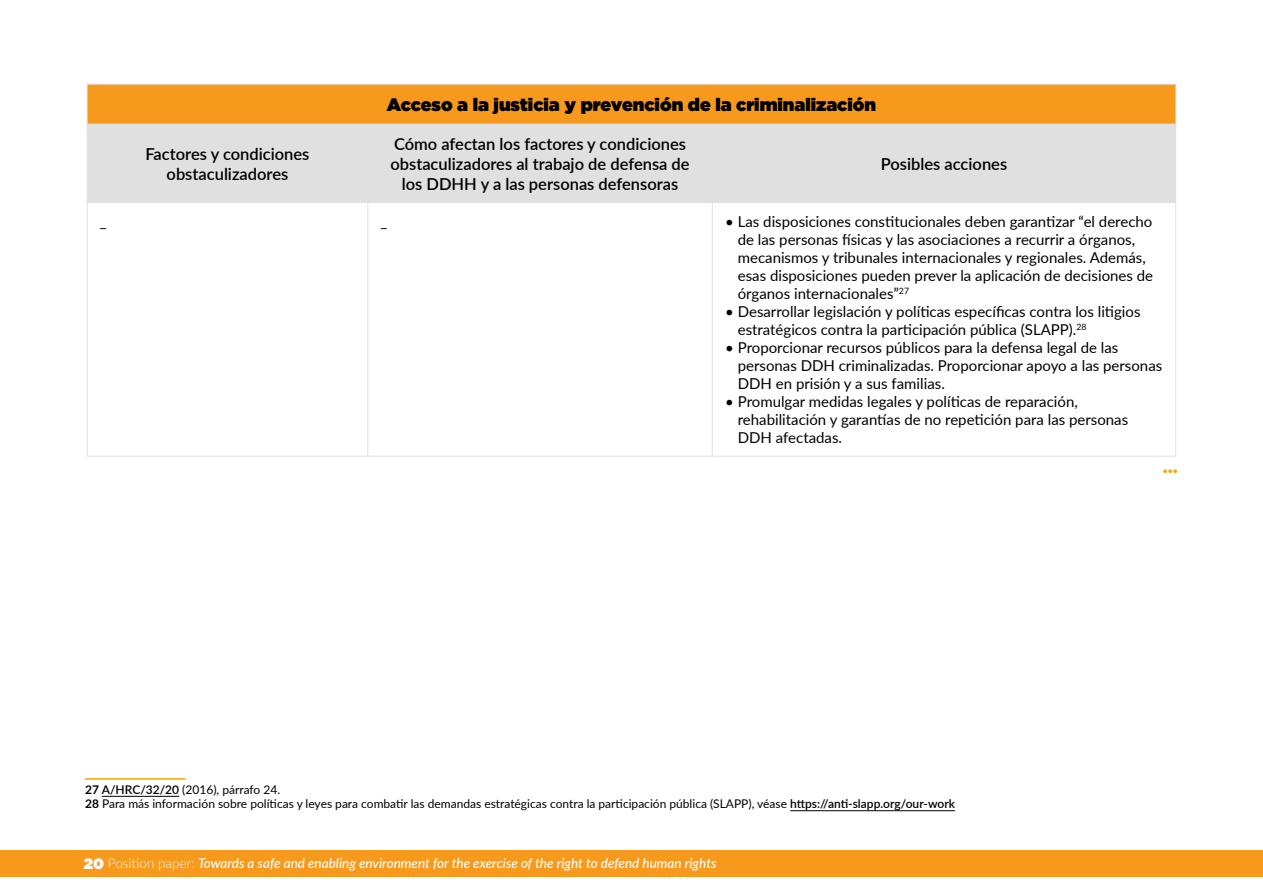
<style>
.page{position:relative;width:1263px;height:893px;background:#fff}
.page>*{position:absolute;margin:0;border:0;box-sizing:border-box;transform-origin:0 0}
.t1{font:900 21px "Lato";color:#f5a603}
.t2{font:900 18px "Gotham";color:#000}
.t3{font:600 16.5px/19.8px "Lato";color:#000;text-align:center}
.t4{font:15px/18px "Lato";color:#000}
.t5{font:italic 500 13.5px "Lato";color:#fff}
.t6{font:12px "Lato";color:#000}
.s1{font-weight:700}
.s2{font-weight:600}
.s3{font-family:"Gotham";font-weight:900;font-style:normal;font-size:15px}
.s4{font-weight:300;font-style:normal}
</style>
<div class="page">
<div style="left:0;top:851px;width:1263px;height:26px;background:#f7991c"></div>
<div style="left:87px;top:84px;width:1089px;height:40px;background:#f7991c"></div>
<div style="left:88px;top:125px;width:1087px;height:77px;background:#e0e0e0"></div>
<hr style="left:87px;top:84px;width:281px;height:1px;background:#e0e0e0">
<hr style="left:87px;top:85px;width:1px;height:39px;background:#e0e0e0">
<hr style="left:368px;top:84px;width:344px;height:1px;background:#e0e0e0">
<hr style="left:712px;top:84px;width:464px;height:1px;background:#e0e0e0">
<hr style="left:1175px;top:85px;width:1px;height:39px;background:#e0e0e0">
<hr style="left:87px;top:124px;width:281px;height:1px;background:#e0e0e0">
<hr style="left:87px;top:125px;width:1px;height:77px;background:#e0e0e0">
<hr style="left:368px;top:124px;width:344px;height:1px;background:#e0e0e0">
<hr style="left:367px;top:125px;width:1px;height:77px;background:#e0e0e0">
<hr style="left:712px;top:124px;width:464px;height:1px;background:#e0e0e0">
<hr style="left:712px;top:125px;width:1px;height:77px;background:#e0e0e0">
<hr style="left:1175px;top:125px;width:1px;height:77px;background:#e0e0e0">
<hr style="left:87px;top:202px;width:281px;height:1px;background:#e0e0e0">
<hr style="left:87px;top:203px;width:1px;height:253px;background:#e0e0e0">
<hr style="left:368px;top:202px;width:344px;height:1px;background:#e0e0e0">
<hr style="left:367px;top:203px;width:1px;height:253px;background:#e0e0e0">
<hr style="left:712px;top:202px;width:464px;height:1px;background:#e0e0e0">
<hr style="left:712px;top:203px;width:1px;height:253px;background:#e0e0e0">
<hr style="left:1175px;top:203px;width:1px;height:253px;background:#e0e0e0">
<hr style="left:87px;top:456px;width:281px;height:1px;background:#e0e0e0">
<hr style="left:368px;top:456px;width:344px;height:1px;background:#e0e0e0">
<hr style="left:712px;top:456px;width:464px;height:1px;background:#e0e0e0">
<hr style="left:102px;top:796px;width:77px;height:1px;background:#000">
<hr style="left:790px;top:810px;width:165px;height:1px;background:#000">
<hr style="left:85px;top:778px;width:101px;height:2px;background:#f5a603">
<p class="t2" style="left:387px;top:92px;width:491px">Acceso a la justicia y prevención de la criminalización</p>
<p class="t3" style="left:145px;top:143px;width:166px">Factores y condiciones obstaculizadores</p>
<p class="t3" style="left:390px;top:134px;width:301px">Cómo afectan los factores y condiciones obstaculizadores al trabajo de defensa de los DDHH y a las personas defensoras</p>
<p class="t4" style="left:100px;top:212px;width:8px">_</p>
<p class="t4" style="left:381px;top:212px;width:8px">_</p>
<p class="t3" style="left:881px;top:153px;width:128px">Posibles acciones</p>
<p class="t4" style="left:738px;top:212px;width:417px;text-indent:-13px">• Las disposiciones constitucionales deben garantizar “el derecho de las personas físicas y las asociaciones a recurrir a órganos, mecanismos y tribunales internacionales y regionales. Además, esas disposiciones pueden prever la aplicación de decisiones de órganos internacionales”<sup>27</sup></p>
<p class="t4" style="left:738px;top:302px;width:404px;text-indent:-13px">• Desarrollar legislación y políticas específicas contra los litigios estratégicos contra la participación pública (SLAPP).<sup>28</sup></p>
<p class="t4" style="left:738px;top:338px;width:426px;text-indent:-13px">• Proporcionar recursos públicos para la defensa legal de las personas DDH criminalizadas. Proporcionar apoyo a las personas<br>DDH en prisión y a sus familias.</p>
<p class="t4" style="left:738px;top:392px;width:392px;text-indent:-13px">• Promulgar medidas legales y políticas de reparación, rehabilitación y garantías de no repetición para las personas<br>DDH afectadas.</p>
<p class="t1" style="left:1163px;top:449px;width:17px">...</p>
<p class="t6" style="left:85px;top:781px;width:197px"><span class="s1">27</span> <span class="s2">A/HRC/32/20</span> (2016), párrafo 24.</p>
<p class="t6" style="left:85px;top:795px;width:871px"><span class="s1">28</span> Para más información sobre políticas y leyes para combatir las demandas estratégicas contra la participación pública (SLAPP), véase <span class="s2">https://anti-slapp.org/our-work</span></p>
<p class="t5" style="left:84px;top:853px;width:634px"><span class="s3">20</span> <span class="s4">Position paper:</span> Towards a safe and enabling environment for the exercise of the right to defend human rights</p>
</div>
